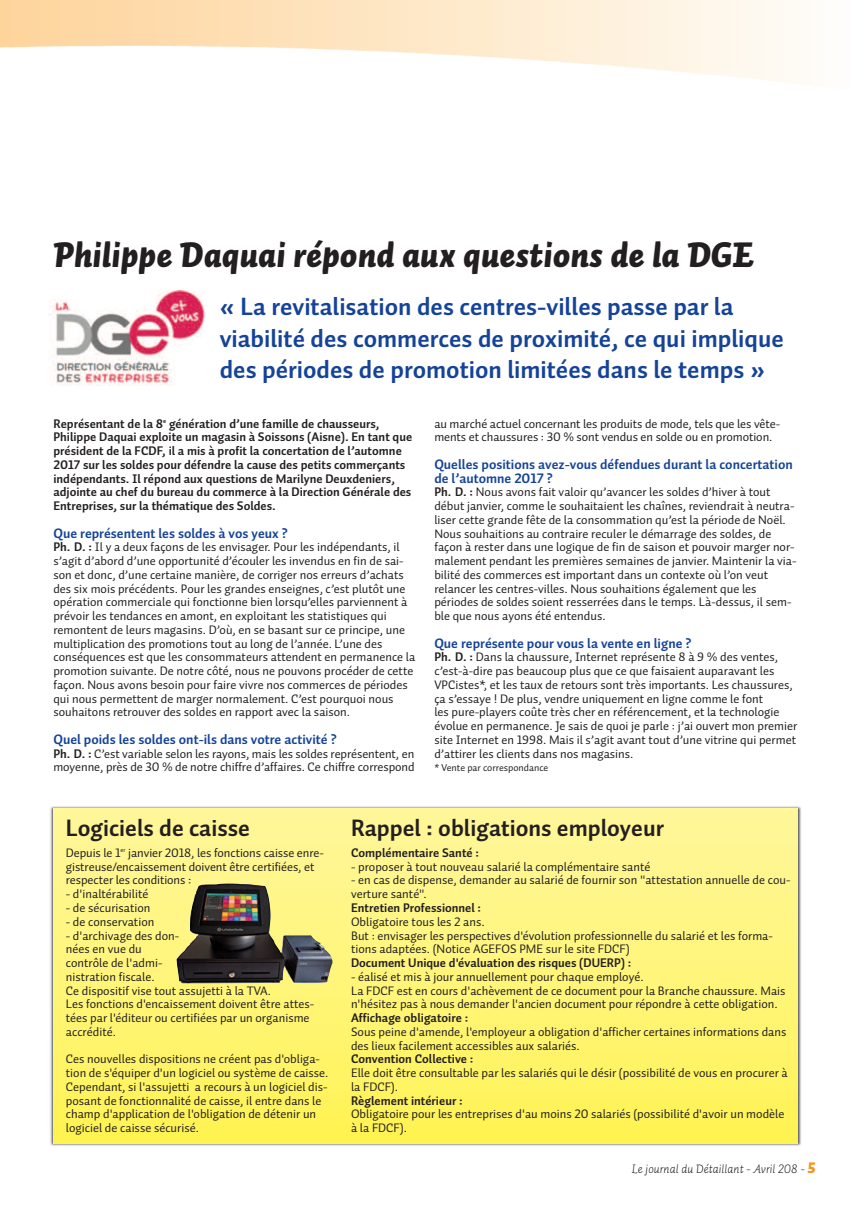
<style>
.page{position:relative;width:851px;height:1205px;background:#fff}
.page>*{position:absolute;margin:0;border:0;box-sizing:border-box;transform-origin:0 0}
.t1{font:35px "Auto 2 Black Italic LF";color:#231f20}
.t2{font:25px/31.2px "Auto 2 Bold LF";color:#154398}
.t3{font:23.75px "Auto 2 Bold LF";color:#231f20}
.t4{font:13.75px/13.8px "Auto 2 Bold LF";color:#154398}
.t5{font:12.5px/13.8px "Auto 2 Regular LF";color:#231f20}
.t6{font:12.5px/13.8px "Auto 2 Bold LF";color:#231f20}
.t7{font:12.5px "Auto 2 Light Italic LF";color:#0d090a}
.t8{font:10px "Auto 2 Regular LF";color:#231f20}
.s1{font-family:"Auto 2 Bold LF"}
.s2{font-family:"Auto 2 Black Italic LF";font-size:15px;color:#f7931d}
</style>
<div class="page">
<img style="left:50px;top:806px;width:751px;height:340px">
<div style="left:53px;top:808px;width:744px;height:335px;background:linear-gradient(to bottom,#fff79d,#fff355)"></div>
<img style="left:176px;top:882px;width:156px;height:102px">
<img style="left:49px;top:290px;width:156px;height:96px">
<h1 class="t1" style="left:53px;top:241px;width:702px">Philippe Daquai répond aux questions de la DGE</h1>
<h2 class="t2" style="left:220px;top:294px;width:565px">« La revitalisation des centres-villes passe par la viabilité des commerces de proximité, ce qui implique des périodes de promotion limitées dans le temps »</h2>
<p class="t5" style="left:434px;top:418px;width:347px">au marché actuel concernant les produits de mode, tels que les vête&shy;ments et chaussures : 30 % sont vendus en solde ou en promotion.</p>
<p class="t4" style="left:434px;top:459px;width:360px">Quelles positions avez-vous défendues durant la concertation de l’automne 2017 ?</p>
<p class="t5" style="left:434px;top:486px;width:363px"><span class="s1">Ph. D. :</span> Nous avons fait valoir qu’avancer les soldes d’hiver à tout début janvier, comme le souhaitaient les chaînes, reviendrait à neutra&shy;liser cette grande fête de la consommation qu’est la période de Noël.<br>Nous souhaitions au contraire reculer le démarrage des soldes, de façon à rester dans une logique de fin de saison et pouvoir marger nor&shy;malement pendant les premières semaines de janvier. Maintenir la via&shy;bilité des commerces est important dans un contexte où l’on veut relancer les centres-villes. Nous souhaitions également que les périodes de soldes soient resserrées dans le temps. Là-dessus, il sem&shy;ble que nous ayons été entendus.</p>
<p class="t4" style="left:434px;top:637px;width:258px">Que représente pour vous la vente en ligne ?</p>
<p class="t5" style="left:434px;top:651px;width:364px"><span class="s1">Ph. D. :</span> Dans la chaussure, Internet représente 8 à 9 % des ventes, c’est-à-dire pas beaucoup plus que ce que faisaient auparavant les VPCistes*, et les taux de retours sont très importants. Les chaussures, ça s’essaye ! De plus, vendre uniquement en ligne comme le font<br>les pure-players coûte très cher en référencement, et la technologie évolue en permanence. Je sais de quoi je parle : j’ai ouvert mon premier site Internet en 1998. Mais il s’agit avant tout d’une vitrine qui permet d’attirer les clients dans nos magasins.</p>
<p class="t8" style="left:434px;top:764px;width:115px">* Vente par correspondance</p>
<p class="t6" style="left:53px;top:418px;width:360px">Représentant de la 8<sup>e</sup> génération d’une famille de chausseurs, Philippe Daquai exploite un magasin à Soissons (Aisne). En tant que président de la FCDF, il a mis à profit la concertation de l’automne 2017 sur les soldes pour défendre la cause des petits commerçants indépendants. Il répond aux questions de Marilyne Deuxdeniers, adjointe au chef du bureau du commerce à la Direction Générale des Entreprises, sur la thématique des Soldes.</p>
<p class="t4" style="left:53px;top:527px;width:236px">Que représentent les soldes à vos yeux ?</p>
<p class="t5" style="left:53px;top:541px;width:363px"><span class="s1">Ph. D. :</span> Il y a deux façons de les envisager. Pour les indépendants, il s’agit d’abord d’une opportunité d’écouler les invendus en fin de sai&shy;son et donc, d’une certaine manière, de corriger nos erreurs d’achats des six mois précédents. Pour les grandes enseignes, c’est plutôt une opération commerciale qui fonctionne bien lorsqu’elles parviennent à prévoir les tendances en amont, en exploitant les statistiques qui remontent de leurs magasins. D’où, en se basant sur ce principe, une multiplication des promotions tout au long de l’année. L’une des conséquences est que les consommateurs attendent en permanence la promotion suivante. De notre côté, nous ne pouvons procéder de cette façon. Nous avons besoin pour faire vivre nos commerces de périodes qui nous permettent de marger normalement. C’est pourquoi nous souhaitons retrouver des soldes en rapport avec la saison.</p>
<p class="t4" style="left:53px;top:734px;width:284px">Quel poids les soldes ont-ils dans votre activité ?</p>
<p class="t5" style="left:53px;top:748px;width:363px"><span class="s1">Ph. D. :</span> C’est variable selon les rayons, mais les soldes représentent, en moyenne, près de 30 % de notre chiffre d’affaires. Ce chiffre correspond</p>
<h3 class="t3" style="left:66px;top:819px;width:185px">Logiciels de caisse</h3>
<p class="t5" style="left:66px;top:847px;width:259px">Depuis le 1<sup>er</sup> janvier 2018, les fonctions caisse enre&shy;gistreuse/encaissement doivent être certifiées, et respecter les conditions :</p>
<p class="t5" style="left:66px;top:888px;width:84px">- d'inaltérabilité</p>
<p class="t5" style="left:66px;top:902px;width:86px">- de sécurisation</p>
<p class="t5" style="left:66px;top:916px;width:90px">- de conservation</p>
<p class="t5" style="left:66px;top:929px;width:250px">- d'archivage des don-<br>nées en vue du<br>contrôle de l'admi-<br>nistration fiscale.<br>Ce dispositif vise tout assujetti à la TVA.<br>Les fonctions d'encaissement doivent être attes&shy;tées par l'éditeur ou certifiées par un organisme accrédité.</p>
<p class="t5" style="left:66px;top:1053px;width:264px">Ces nouvelles dispositions ne créent pas d'obliga&shy;tion de s'équiper d'un logiciel ou système de caisse.<br>Cependant, si l'assujetti a recours à un logiciel dis&shy;posant de fonctionnalité de caisse, il entre dans le champ d'application de l'obligation de détenir un logiciel de caisse sécurisé.</p>
<h3 class="t3" style="left:351px;top:819px;width:314px">Rappel : obligations employeur</h3>
<p class="t6" style="left:351px;top:847px;width:129px">Complémentaire Santé :</p>
<p class="t5" style="left:351px;top:861px;width:301px">- proposer à tout nouveau salarié la complémentaire santé</p>
<p class="t5" style="left:351px;top:874px;width:441px">- en cas de dispense, demander au salarié de fournir son "attestation annuelle de cou&shy;verture santé".</p>
<p class="t6" style="left:351px;top:902px;width:132px">Entretien Professionnel :</p>
<p class="t5" style="left:351px;top:916px;width:423px">Obligatoire tous les 2 ans.<br>But : envisager les perspectives d'évolution professionnelle du salarié et les forma&shy;tions adaptées. (Notice AGEFOS PME sur le site FDCF)</p>
<p class="t6" style="left:351px;top:957px;width:282px">Document Unique d'évaluation des risques (DUERP) :</p>
<p class="t5" style="left:351px;top:971px;width:436px">- éalisé et mis à jour annuellement pour chaque employé.<br>La FDCF est en cours d'achèvement de ce document pour la Branche chaussure. Mais n'hésitez pas à nous demander l'ancien document pour répondre à cette obligation.</p>
<p class="t6" style="left:351px;top:1012px;width:119px">Affichage obligatoire :</p>
<p class="t5" style="left:351px;top:1026px;width:437px">Sous peine d'amende, l'employeur a obligation d'afficher certaines informations dans des lieux facilement accessibles aux salariés.</p>
<p class="t6" style="left:351px;top:1053px;width:124px">Convention Collective :</p>
<p class="t5" style="left:351px;top:1067px;width:438px">Elle doit être consultable par les salariés qui le désir (possibilité de vous en procurer à la FDCF).</p>
<p class="t6" style="left:351px;top:1094px;width:113px">Règlement intérieur :</p>
<p class="t5" style="left:351px;top:1108px;width:435px">Obligatoire pour les entreprises d'au moins 20 salariés (possibilité d'avoir un modèle à la FDCF).</p>
<p class="t7" style="left:631px;top:1164px;width:185px">Le journal du Détaillant - Avril 208 - <span class="s2">5</span></p>
</div>
